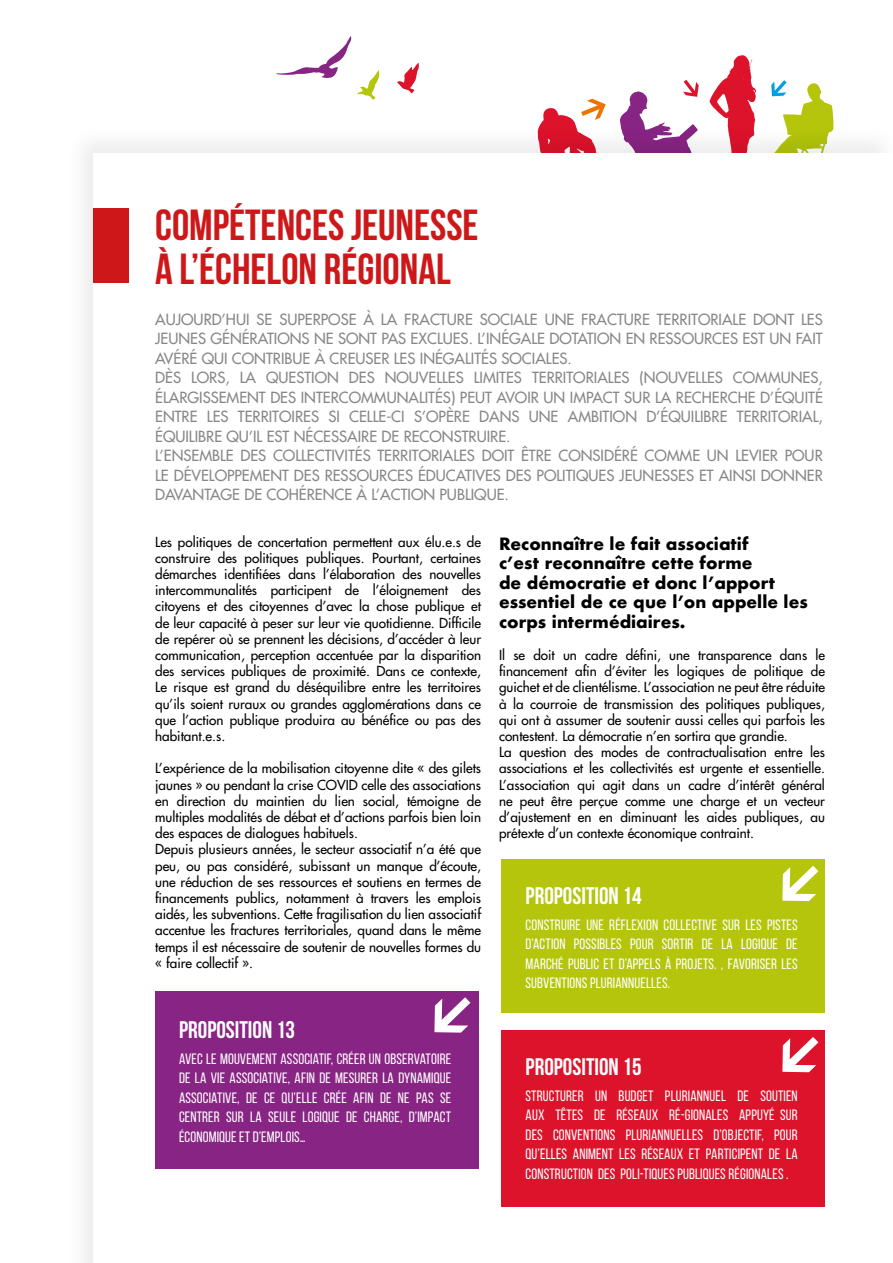
<style>
.page{position:relative;width:893px;height:1263px;background:#fff}
.page>*{position:absolute;margin:0;border:0;box-sizing:border-box;transform-origin:0 0}
.t1{font:700 43.5px/43.5px "Bebas Neue";color:#cd1719}
.t2{font:700 24px "Bebas Neue";color:#fff}
.t3{font:700 16.5px/19.5px "Futura";color:#000}
.t4{font:15px/19.5px "Futura";color:#878787}
.t5{font:15px/19.5px "Bebas Neue";letter-spacing:.01em;color:#fff;text-align:justify}
.t6{font:13.5px/16.2px "Futura";color:#000}
</style>
<div class="page">
<svg style="left:620px;top:55px;width:213px;height:69px"></svg>
<svg style="left:540px;top:99px;width:66px;height:25px"></svg>
<div style="left:65px;top:124px;width:828px;height:1139px;background:#000;opacity:.08"></div>
<div style="left:94px;top:153px;width:799px;height:1110px;background:#fff"></div>
<svg style="left:396px;top:63px;width:23px;height:30px"></svg>
<svg style="left:276px;top:36px;width:104px;height:63px"></svg>
<div style="left:502px;top:859px;width:323px;height:153px;background:#b4c50b"></div>
<svg style="left:782px;top:866px;width:36px;height:35px"></svg>
<div style="left:155px;top:991px;width:323px;height:178px;background:#882484"></div>
<svg style="left:434px;top:997px;width:36px;height:36px"></svg>
<div style="left:502px;top:1030px;width:323px;height:177px;background:#dd122b"></div>
<svg style="left:782px;top:1037px;width:36px;height:35px"></svg>
<div style="left:94px;top:208px;width:35px;height:75px;background:#cd1719"></div>
<h1 class="t1" style="left:155px;top:203px;width:325px">COMPÉTENCES JEUNESSE<br>À L’ÉCHELON RÉGIONAL</h1>
<p class="t4" style="left:155px;top:309px;width:669px">AUJOURD’HUI SE SUPERPOSE À LA FRACTURE SOCIALE UNE FRACTURE TERRITORIALE DONT LES JEUNES GÉNÉRATIONS NE SONT PAS EXCLUES. L’INÉGALE DOTATION EN RESSOURCES EST UN FAIT AVÉRÉ QUI CONTRIBUE À CREUSER LES INÉGALITÉS SOCIALES.<br>DÈS LORS, LA QUESTION DES NOUVELLES LIMITES TERRITORIALES (NOUVELLES COMMUNES, ÉLARGISSEMENT DES INTERCOMMUNALITÉS) PEUT AVOIR UN IMPACT SUR LA RECHERCHE D’ÉQUITÉ ENTRE LES TERRITOIRES SI CELLE-CI S’OPÈRE DANS UNE AMBITION D’ÉQUILIBRE TERRITORIAL, ÉQUILIBRE QU’IL EST NÉCESSAIRE DE RECONSTRUIRE.<br>L’ENSEMBLE DES COLLECTIVITÉS TERRITORIALES DOIT ÊTRE CONSIDÉRÉ COMME UN LEVIER POUR LE DÉVELOPPEMENT DES RESSOURCES ÉDUCATIVES DES POLITIQUES JEUNESSES ET AINSI DONNER DAVANTAGE DE COHÉRENCE À L’ACTION PUBLIQUE.</p>
<p class="t6" style="left:155px;top:533px;width:327px;text-align:justify">Les politiques de concertation permettent aux élu.e.s de construire des politiques publiques. Pourtant, certaines démarches identifiées dans l’élaboration des nouvelles intercommunalités participent de l’éloignement des citoyens et des citoyennes d’avec la chose publique et de leur capacité à peser sur leur vie quotidienne. Difficile de repérer où se prennent les décisions, d’accéder à leur communication, perception accentuée par la disparition des services publiques de proximité. Dans ce contexte, Le risque est grand du déséquilibre entre les territoires qu’ils soient ruraux ou grandes agglomérations dans ce que l’action publique produira au bénéfice ou pas des habitant.e.s.</p>
<p class="t6" style="left:155px;top:760px;width:327px">L’expérience de la mobilisation citoyenne dite « des gilets jaunes » ou pendant la crise COVID celle des associations en direction du maintien du lien social, témoigne de multiples modalités de débat et d’actions parfois bien loin des espaces de dialogues habituels.<br>Depuis plusieurs années, le secteur associatif n’a été que peu, ou pas considéré, subissant un manque d’écoute, une réduction de ses ressources et soutiens en termes de financements publics, notamment à travers les emplois aidés, les subventions. Cette fragilisation du lien associatif accentue les fractures territoriales, quand dans le même temps il est nécessaire de soutenir de nouvelles formes du « faire collectif ».</p>
<p class="t3" style="left:499px;top:533px;width:310px">Reconnaître le fait associatif<br>c’est reconnaître cette forme<br>de démocratie et donc l’apport essentiel de ce que l’on appelle les corps intermédiaires.</p>
<p class="t6" style="left:499px;top:647px;width:327px">Il se doit un cadre défini, une transparence dans le financement afin d’éviter les logiques de politique de guichet et de clientélisme. L’association ne peut être réduite à la courroie de transmission des politiques publiques, qui ont à assumer de soutenir aussi celles qui parfois les contestent. La démocratie n’en sortira que grandie.<br>La question des modes de contractualisation entre les associations et les collectivités est urgente et essentielle.<br>L’association qui agit dans un cadre d’intérêt général ne peut être perçue comme une charge et un vecteur d’ajustement en en diminuant les aides publiques, au prétexte d’un contexte économique contraint.</p>
<h2 class="t2" style="left:526px;top:883px;width:117px">PROPOSITION 14</h2>
<p class="t5" style="left:526px;top:915px;width:274px">CONSTRUIRE UNE RÉFLEXION COLLECTIVE SUR LES PISTES D’ACTION POSSIBLES POUR SORTIR DE LA LOGIQUE DE MARCHÉ PUBLIC ET D’APPELS À PROJETS. , FAVORISER LES SUBVENTIONS PLURIANNUELLES.</p>
<h2 class="t2" style="left:179px;top:1017px;width:117px">PROPOSITION 13</h2>
<p class="t5" style="left:179px;top:1048px;width:274px">AVEC LE MOUVEMENT ASSOCIATIF, CRÉER UN OBSERVATOIRE DE LA VIE ASSOCIATIVE, AFIN DE MESURER LA DYNAMIQUE ASSOCIATIVE, DE CE QU’ELLE CRÉE AFIN DE NE PAS SE CENTRER SUR LA SEULE LOGIQUE DE CHARGE, D’IMPACT ÉCONOMIQUE ET D’EMPLOIS…</p>
<h2 class="t2" style="left:526px;top:1054px;width:117px">PROPOSITION 15</h2>
<p class="t5" style="left:526px;top:1086px;width:274px">STRUCTURER UN BUDGET PLURIANNUEL DE SOUTIEN AUX TÊTES DE RÉSEAUX RÉ-GIONALES APPUYÉ SUR DES CONVENTIONS PLURIANNUELLES D’OBJECTIF, POUR QU’ELLES ANIMENT LES RÉSEAUX ET PARTICIPENT DE LA CONSTRUCTION DES POLI-TIQUES PUBLIQUES RÉGIONALES .</p>
</div>
